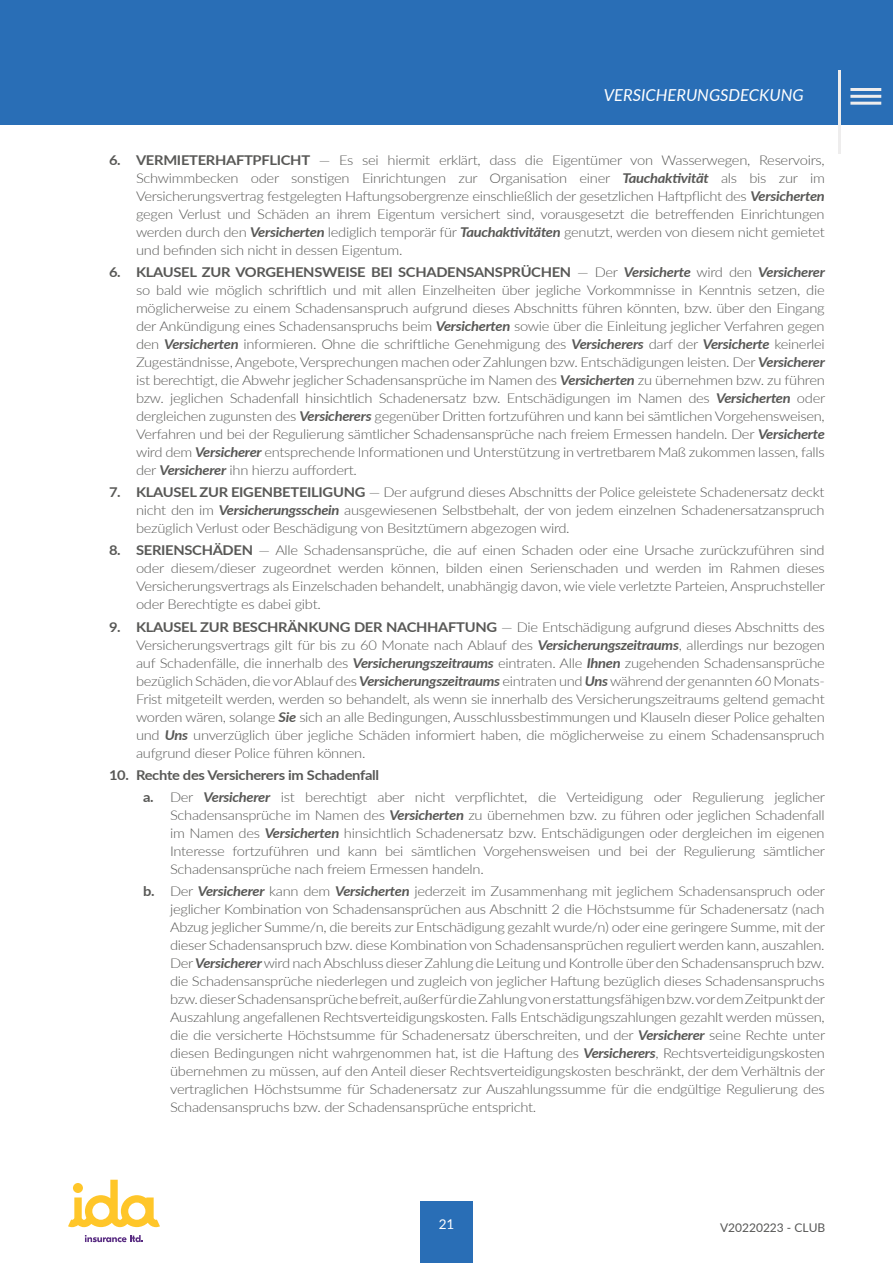
<style>
.page{position:relative;width:893px;height:1263px;background:#fff}
.page>*{position:absolute;margin:0;border:0;box-sizing:border-box;transform-origin:0 0}
.t1{font:italic 16.5px "Lato";color:#fff}
.t2{font:300 13.5px/18px "Lato";letter-spacing:-.02em;color:#585856;text-align:justify;scale:1.09 1}
.t3{font:13.5px "Lato";color:#fff}
.t4{font:12px "Lato";color:#575756}
.s1{font-weight:700}
.s2{font-weight:700;font-style:italic}
</style>
<div class="page">
<div style="left:420px;top:1201px;width:52px;height:62px;background:#296eb6"></div>
<svg style="left:68px;top:1180px;width:92px;height:47px"></svg>
<svg style="left:85px;top:1235px;width:58px;height:7px"></svg>
<div style="left:0;top:0;width:893px;height:124px;background:#296eb6"></div>
<hr style="left:838px;top:71px;width:3px;height:83px;background:#eeeded">
<hr style="left:850px;top:88px;width:31px;height:3px;background:#eeeded">
<hr style="left:850px;top:95px;width:31px;height:3px;background:#eeeded">
<hr style="left:850px;top:102px;width:31px;height:3px;background:#eeeded">
<p class="t1" style="left:604px;top:83px;width:201px">VERSICHERUNGSDECKUNG</p>
<p class="t2" style="left:136px;top:150px;width:633px;text-indent:-27px"><span class="s1">6. VERMIETERHAFTPFLICHT</span> — Es sei hiermit erklärt, dass die Eigentümer von Wasserwegen, Reservoirs, Schwimmbecken oder sonstigen Einrichtungen zur Organisation einer <span class="s2">Tauchaktivität</span> als bis zur im Versicherungsvertrag festgelegten Haftungsobergrenze einschließlich der gesetzlichen Haftpflicht des <span class="s2">Versicherten </span>gegen Verlust und Schäden an ihrem Eigentum versichert sind, vorausgesetzt die betreffenden Einrichtungen werden durch den <span class="s2">Versicherten</span> lediglich temporär für <span class="s2">Tauchaktivitäten</span> genutzt, werden von diesem nicht gemietet und befinden sich nicht in dessen Eigentum.</p>
<p class="t2" style="left:136px;top:262px;width:634px;text-indent:-27px"><span class="s1">6. KLAUSEL ZUR VORGEHENSWEISE BEI SCHADENSANSPRÜCHEN</span> — Der <span class="s2">Versicherte</span> wird den <span class="s2">Versicherer </span>so bald wie möglich schriftlich und mit allen Einzelheiten über jegliche Vorkommnisse in Kenntnis setzen, die möglicherweise zu einem Schadensanspruch aufgrund dieses Abschnitts führen könnten, bzw. über den Eingang der Ankündigung eines Schadensanspruchs beim <span class="s2">Versicherten</span> sowie über die Einleitung jeglicher Verfahren gegen den <span class="s2">Versicherten</span> informieren. Ohne die schriftliche Genehmigung des <span class="s2">Versicherers</span> darf der <span class="s2">Versicherte</span> keinerlei Zugeständnisse, Angebote, Versprechungen machen oder Zahlungen bzw. Entschädigungen leisten. Der <span class="s2">Versicherer </span>ist berechtigt, die Abwehr jeglicher Schadensansprüche im Namen des <span class="s2">Versicherten</span> zu übernehmen bzw. zu führen bzw. jeglichen Schadenfall hinsichtlich Schadenersatz bzw. Entschädigungen im Namen des <span class="s2">Versicherten</span> oder dergleichen zugunsten des <span class="s2">Versicherers</span> gegenüber Dritten fortzuführen und kann bei sämtlichen Vorgehensweisen, Verfahren und bei der Regulierung sämtlicher Schadensansprüche nach freiem Ermessen handeln. Der <span class="s2">Versicherte </span>wird dem <span class="s2">Versicherer</span> entsprechende Informationen und Unterstützung in vertretbarem Maß zukommen lassen, falls der <span class="s2">Versicherer</span> ihn hierzu auffordert.</p>
<p class="t2" style="left:136px;top:483px;width:633px;text-indent:-27px"><span class="s1">7. KLAUSEL ZUR EIGENBETEILIGUNG</span> — Der aufgrund dieses Abschnitts der Police geleistete Schadenersatz deckt nicht den im <span class="s2">Versicherungsschein</span> ausgewiesenen Selbstbehalt, der von jedem einzelnen Schadenersatzanspruch bezüglich Verlust oder Beschädigung von Besitztümern abgezogen wird.</p>
<p class="t2" style="left:136px;top:541px;width:633px;text-indent:-27px"><span class="s1">8. SERIENSCHÄDEN</span> — Alle Schadensansprüche, die auf einen Schaden oder eine Ursache zurückzuführen sind oder diesem/dieser zugeordnet werden können, bilden einen Serienschaden und werden im Rahmen dieses Versicherungsvertrags als Einzelschaden behandelt, unabhängig davon, wie viele verletzte Parteien, Anspruchsteller oder Berechtigte es dabei gibt.</p>
<p class="t2" style="left:136px;top:617px;width:633px;text-indent:-27px"><span class="s1">9. KLAUSEL ZUR BESCHRÄNKUNG DER NACHHAFTUNG</span> — Die Entschädigung aufgrund dieses Abschnitts des Versicherungsvertrags gilt für bis zu 60 Monate nach Ablauf des <span class="s2">Versicherungszeitraums</span>, allerdings nur bezogen auf Schadenfälle, die innerhalb des <span class="s2">Versicherungszeitraums</span> eintraten. Alle <span class="s2">Ihnen</span> zugehenden Schadensansprüche bezüglich Schäden, die vor Ablauf des <span class="s2">Versicherungszeitraums</span> eintraten und <span class="s2">Uns</span> während der genannten 60 Monats-Frist mitgeteilt werden, werden so behandelt, als wenn sie innerhalb des Versicherungszeitraums geltend gemacht worden wären, solange <span class="s2">Sie</span> sich an alle Bedingungen, Ausschlussbestimmungen und Klauseln dieser Police gehalten und <span class="s2">Uns</span> unverzüglich über jegliche Schäden informiert haben, die möglicherweise zu einem Schadensanspruch aufgrund dieser Police führen können.</p>
<p class="t2" style="left:143px;top:763px;width:627px;line-height:22.2px;text-indent:-34px"><span class="s1">10. Rechte des Versicherers im Schadenfall<br>a.</span> Der <span class="s2">Versicherer</span> ist berechtigt aber nicht verpflichtet, die Verteidigung oder Regulierung jeglicher</p>
<p class="t2" style="left:170px;top:806px;width:602px">Schadensansprüche im Namen des <span class="s2">Versicherten</span> zu übernehmen bzw. zu führen oder jeglichen Schadenfall im Namen des <span class="s2">Versicherten</span> hinsichtlich Schadenersatz bzw. Entschädigungen oder dergleichen im eigenen Interesse fortzuführen und kann bei sämtlichen Vorgehensweisen und bei der Regulierung sämtlicher Schadensansprüche nach freiem Ermessen handeln.</p>
<p class="t2" style="left:170px;top:882px;width:602px;text-indent:-27px"><span class="s1">b.</span> Der <span class="s2">Versicherer</span> kann dem <span class="s2">Versicherten</span> jederzeit im Zusammenhang mit jeglichem Schadensanspruch oder jeglicher Kombination von Schadensansprüchen aus Abschnitt 2 die Höchstsumme für Schadenersatz (nach Abzug jeglicher Summe/n, die bereits zur Entschädigung gezahlt wurde/n) oder eine geringere Summe, mit der dieser Schadensanspruch bzw. diese Kombination von Schadensansprüchen reguliert werden kann, auszahlen.<br>Der <span class="s2">Versicherer</span> wird nach Abschluss dieser Zahlung die Leitung und Kontrolle über den Schadensanspruch bzw. die Schadensansprüche niederlegen und zugleich von jeglicher Haftung bezüglich dieses Schadensanspruchs bzw. dieser Schadensansprüche befreit, außer für die Zahlung von erstattungsfähigen bzw. vor dem Zeitpunkt der Auszahlung angefallenen Rechtsverteidigungskosten. Falls Entschädigungszahlungen gezahlt werden müssen, die die versicherte Höchstsumme für Schadenersatz überschreiten, und der <span class="s2">Versicherer</span> seine Rechte unter diesen Bedingungen nicht wahrgenommen hat, ist die Haftung des <span class="s2">Versicherers</span>, Rechtsverteidigungskosten übernehmen zu müssen, auf den Anteil dieser Rechtsverteidigungskosten beschränkt, der dem Verhältnis der vertraglichen Höchstsumme für Schadenersatz zur Auszahlungssumme für die endgültige Regulierung des Schadensanspruchs bzw. der Schadensansprüche entspricht.</p>
<p class="t3" style="left:439px;top:1214px;width:17px">21</p>
<p class="t4" style="left:720px;top:1219px;width:107px">V20220223 - CLUB</p>
</div>
